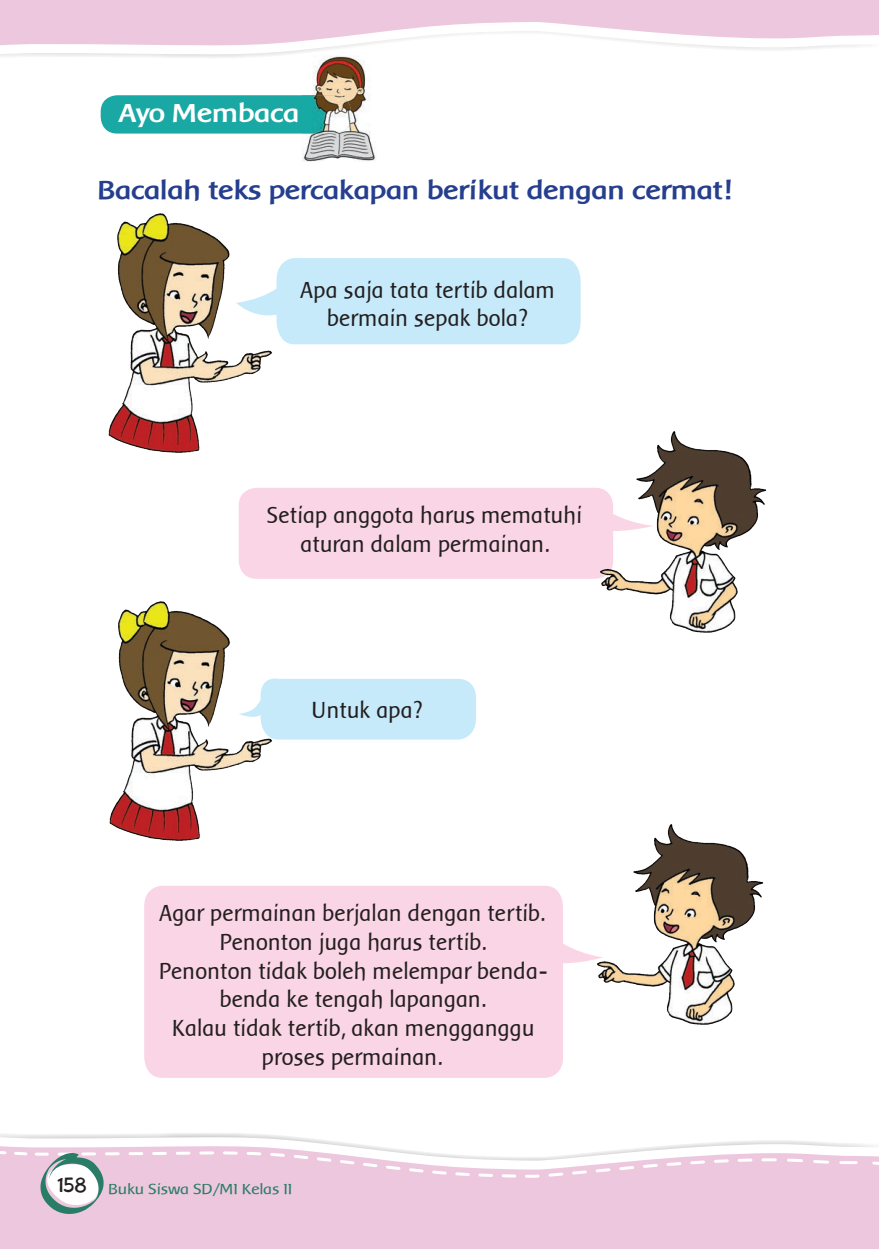
<style>
.page{position:relative;width:879px;height:1249px;background:#fff}
.page>*{position:absolute;margin:0;border:0;box-sizing:border-box;transform-origin:0 0}
.t1{font:700 27px "Baar Metanoia";color:#253f8e}
.t2{font:700 27px "Baar Metanoia";color:#fff}
.t3{font:24px/28.8px "Baar Sophia";color:#231f20;text-align:center}
.t4{font:15px "Baar Metanoia";color:#297c66}
</style>
<div class="page">
<svg style="left:0;top:48px;width:814px;height:9px"></svg>
<svg style="left:0;top:1134px;width:828px;height:9px"></svg>
<svg style="left:0;top:1143px;width:878px;height:105px;background:#edcde1"></svg>
<svg style="left:0;top:1148px;width:878px;height:67px;background:#ebcee1"></svg>
<div style="left:101px;top:95px;width:250px;height:38px;background:#19a8a3;border-radius:16px"></div>
<img style="left:302px;top:55px;width:74px;height:107px">
<img style="left:302px;top:95px;width:49px;height:38px">
<div style="left:280px;top:258px;width:300px;height:86px;background:#c6eafa"></div>
<div style="left:281px;top:679px;width:195px;height:60px;background:#c6eafa"></div>
<div style="left:239px;top:488px;width:345px;height:90px;background:#fad5e5"></div>
<div style="left:144px;top:885px;width:437px;height:192px;background:#fad5e5"></div>
<img style="left:108px;top:213px;width:172px;height:240px">
<img style="left:109px;top:601px;width:172px;height:240px">
<img style="left:584px;top:431px;width:183px;height:202px">
<img style="left:581px;top:824px;width:182px;height:201px">
<svg style="left:0;top:0;width:879px;height:48px"></svg>
<p class="t2" style="left:119px;top:98px;width:182px">Ayo Membaca</p>
<p class="t1" style="left:98px;top:175px;width:635px">Bacalah teks percakapan berikut dengan cermat!</p>
<p class="t3" style="left:300px;top:275px;width:256px">Apa saja tata tertib dalam bermain sepak bola?</p>
<p class="t3" style="left:267px;top:501px;width:317px">Setiap anggota harus mematuhi aturan dalam permainan.</p>
<p class="t3" style="left:312px;top:695px;width:113px">Untuk apa?</p>
<p class="t3" style="left:159px;top:898px;width:390px">Agar permainan berjalan dengan tertib.<br>Penonton juga harus tertib.<br>Penonton tidak boleh melempar benda&shy;benda ke tengah lapangan.<br>Kalau tidak tertib, akan mengganggu proses permainan.</p>
<p class="t4" style="left:57px;top:1181px;width:237px"><sup>158</sup> Buku Siswa SD/MI Kelas II</p>
</div>
